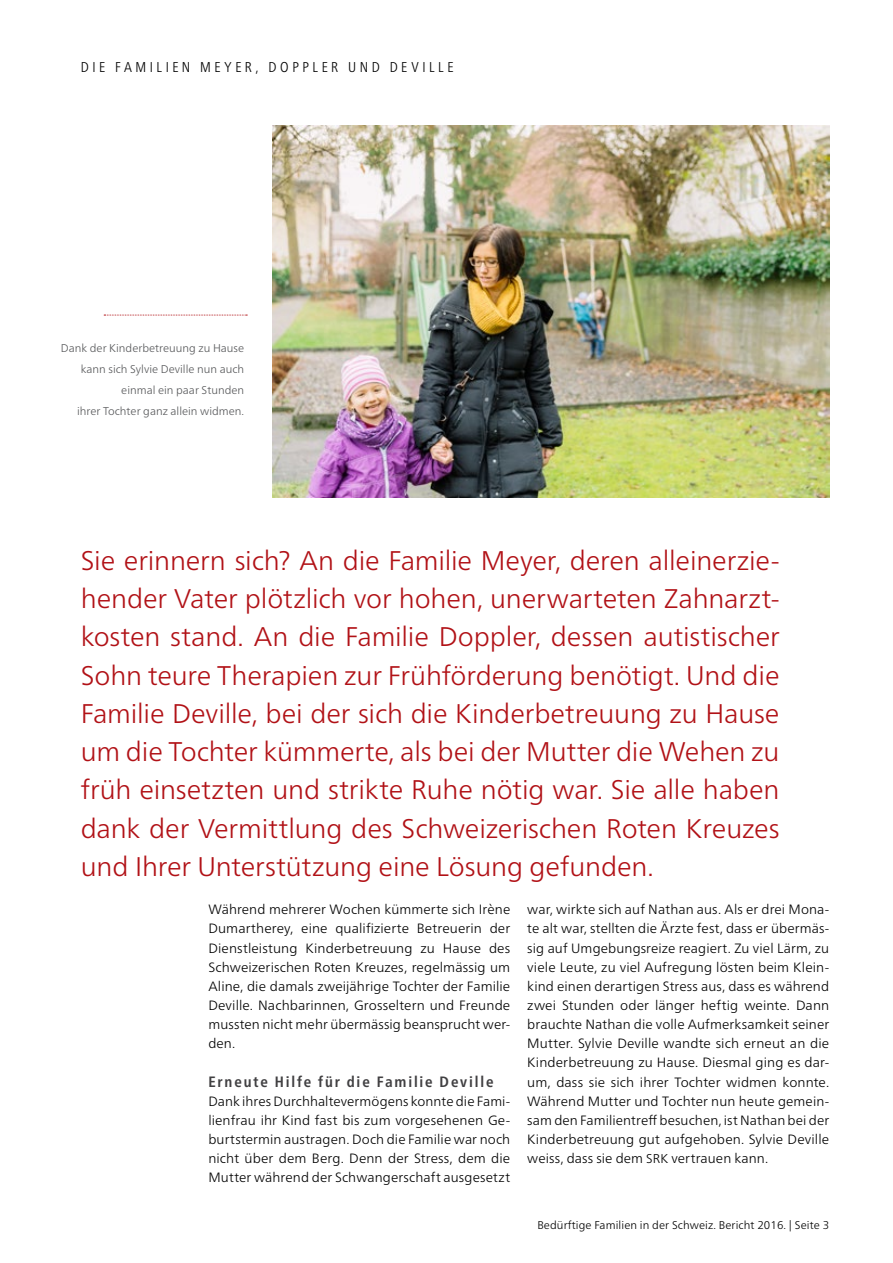
<style>
.page{position:relative;width:893px;height:1263px;background:#fff}
.page>*{position:absolute;margin:0;border:0;box-sizing:border-box;transform-origin:0 0}
.t1{font:300 27px/38.2px "Frutiger Neue LTW1 G";letter-spacing:-.005em;color:#b11116;text-align:justify}
.t2{font:700 condensed 15px "Frutiger Neue LTW1 G";letter-spacing:.125em;color:#414042}
.t3{font:300 condensed 14.25px "Frutiger Neue LTW1 G";letter-spacing:.245em;color:#000}
.t4{font:300 13.5px/19.2px "Frutiger Neue LTW1 G";letter-spacing:.01em;color:#000;text-align:justify}
.t5{font:300 11.25px/21px "Frutiger Neue LTW1 G";color:#58595b;text-align:right}
.t6{font:300 11.25px "Frutiger Neue LTW1 G";letter-spacing:.01em;color:#000}
.s1{font-size:12.75px}
</style>
<div class="page">
<img style="left:273px;top:126px;width:557px;height:371px">
<svg style="left:104px;top:315px;width:143px;height:1px"></svg>
<p class="t3" style="left:81px;top:59px;width:374px">DIE FAMILIEN MEYER, DOPPLER UND DEVILLE</p>
<p class="t5" style="left:61px;top:338px;width:185px">Dank der Kinderbetreuung zu Hause kann sich Sylvie Deville nun auch einmal ein paar Stunden<br>ihrer Tochter ganz allein widmen.</p>
<p class="t1" style="left:81px;top:541px;width:700px">Sie erinnern sich? An die Familie Meyer, deren alleinerzie&shy;hender Vater plötzlich vor hohen, unerwarteten Zahnarzt&shy;kosten stand. An die Familie Doppler, dessen autistischer Sohn teure Therapien zur Frühförderung benötigt. Und die Familie Deville, bei der sich die Kinderbetreuung zu Hause um die Tochter kümmerte, als bei der Mutter die Wehen zu früh einsetzten und strikte Ruhe nötig war. Sie alle haben dank der Vermittlung des Schweizerischen Roten Kreuzes und Ihrer Unterstützung eine Lösung gefunden.</p>
<p class="t4" style="left:527px;top:900px;width:303px">war, wirkte sich auf Nathan aus. Als er drei Mona&shy;te alt war, stellten die Ärzte fest, dass er übermäs&shy;sig auf Umgebungsreize reagiert. Zu viel Lärm, zu viele Leute, zu viel Aufregung lösten beim Klein&shy;kind einen derartigen Stress aus, dass es während zwei Stunden oder länger heftig weinte. Dann brauchte Nathan die volle Aufmerksamkeit seiner Mutter. Sylvie Deville wandte sich erneut an die Kinderbetreuung zu Hause. Diesmal ging es dar&shy;um, dass sie sich ihrer Tochter widmen konnte.<br>Während Mutter und Tochter nun heute gemein&shy;sam den Familientreff besuchen, ist Nathan bei der Kinderbetreuung gut aufgehoben. Sylvie Deville weiss, dass sie dem <span class="s1">SRK</span> vertrauen kann.</p>
<p class="t4" style="left:208px;top:900px;width:303px">Während mehrerer Wochen kümmerte sich Irène Dumartherey, eine qualifizierte Betreuerin der Dienstleistung Kinderbetreuung zu Hause des Schweizerischen Roten Kreuzes, regelmässig um Aline, die damals zweijährige Tochter der Familie Deville. Nachbarinnen, Grosseltern und Freunde mussten nicht mehr übermässig beansprucht wer&shy;den.</p>
<p class="t2" style="left:208px;top:1072px;width:287px">Erneute Hilfe für die Familie Deville</p>
<p class="t4" style="left:208px;top:1091px;width:303px">Dank ihres Durchhaltevermögens konnte die Fami&shy;lienfrau ihr Kind fast bis zum vorgesehenen Ge&shy;burtstermin austragen. Doch die Familie war noch nicht über dem Berg. Denn der Stress, dem die Mutter während der Schwangerschaft ausgesetzt</p>
<p class="t6" style="left:537px;top:1218px;width:293px">Bedürftige Familien in der Schweiz. Bericht 2016. | Seite 3</p>
</div>
